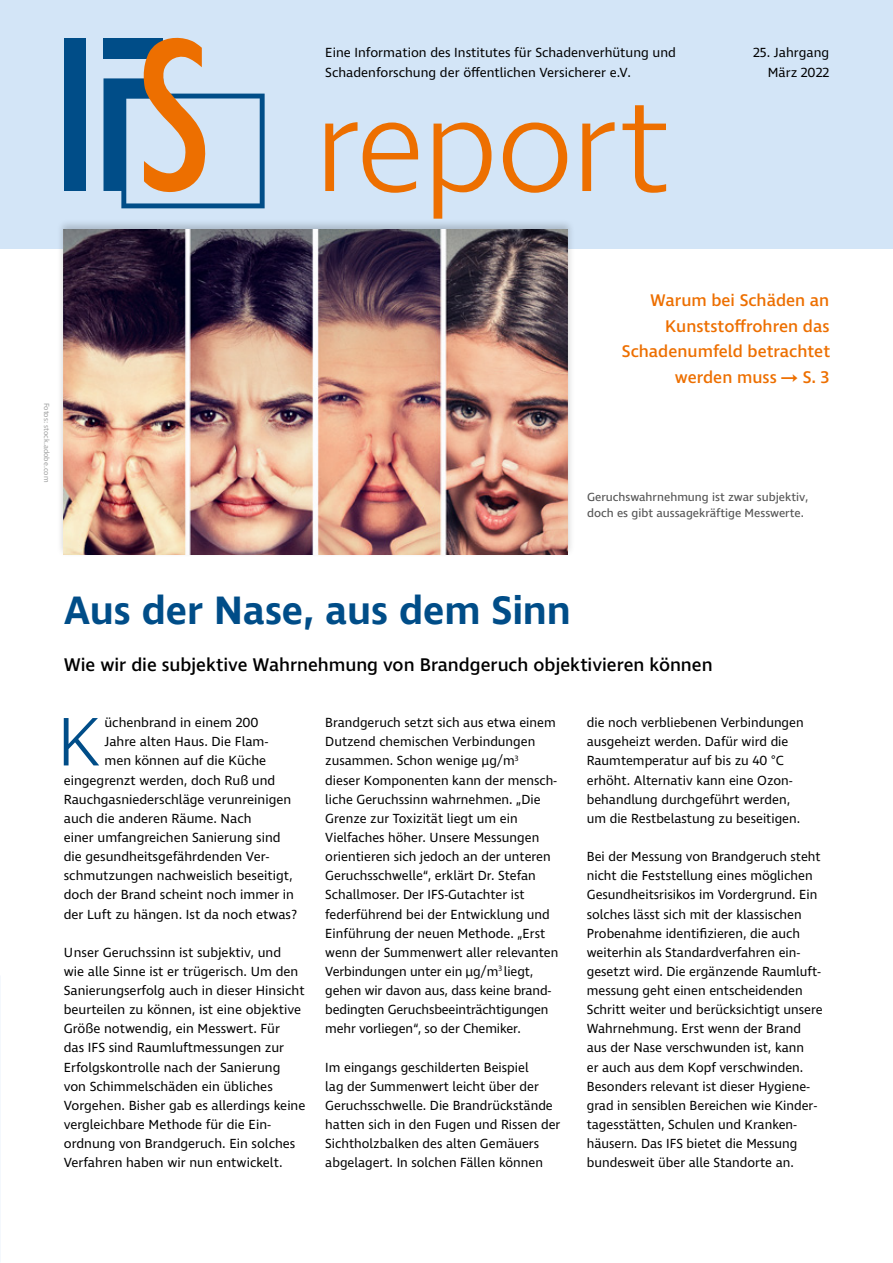
<style>
.page{position:relative;width:893px;height:1263px;background:#fff}
.page>*{position:absolute;margin:0;border:0;box-sizing:border-box;transform-origin:0 0}
.t1{font:300 70.05px "Ingra";color:#004d88}
.t2{font:600 40.5px "Ingra";letter-spacing:-.005em;color:#004d88}
.t3{font:500 18.75px "Ingra";letter-spacing:-.005em;color:#000}
.t4{font:500 17.25px/25.5px "Ingra";color:#ed6f00;text-align:right}
.t5{font:13.5px/19.2px "Ingra";color:#000}
.t6{font:12px/15.8px "Ingra";color:#565656}
.t7{font:7.5px "Ingra";color:#9c9d9d}
</style>
<div class="page">
<div style="left:0;top:0;width:893px;height:249px;background:#d3e5f7"></div>
<svg style="left:325px;top:105px;width:341px;height:113px"></svg>
<div style="left:64px;top:39px;width:21px;height:152px;background:#004d88"></div>
<svg style="left:104px;top:38px;width:161px;height:170px"></svg>
<div style="left:56px;top:218px;width:519px;height:340px;background:#000;opacity:.2"></div>
<img style="left:64px;top:230px;width:504px;height:325px">
<p class="t5" style="left:325px;top:44px;width:352px">Eine Information des Institutes für Schadenverhütung und<br>Schadenforschung der öffentlichen Versicherer e.V.</p>
<p class="t5" style="left:753px;top:44px;width:77px;text-align:right">25. Jahrgang<br>März 2022</p>
<p class="t7" style="left:51px;top:402px;width:81px;rotate:90deg">Fotos: stock.adobe.com</p>
<p class="t4" style="left:622px;top:288px;width:210px">Warum bei Schäden an<br>Kunststoffrohren das<br>Schadenumfeld betrachtet werden muss ⟶ S. 3</p>
<p class="t6" style="left:587px;top:490px;width:223px">Geruchswahrnehmung ist zwar subjektiv, doch es gibt aussagekräftige Messwerte.</p>
<h2 class="t2" style="left:64px;top:585px;width:508px">Aus der Nase, aus dem Sinn</h2>
<h3 class="t3" style="left:64px;top:652px;width:650px">Wie wir die subjektive Wahrnehmung von Brandgeruch objektivieren können</h3>
<h1 class="t1" style="left:57px;top:698px;width:45px">K</h1>
<p class="t5" style="left:104px;top:714px;width:156px">üchenbrand in einem 200</p>
<p class="t5" style="left:104px;top:733px;width:165px">Jahre alten Haus. Die Flam-</p>
<p class="t5" style="left:104px;top:752px;width:163px">men können auf die Küche</p>
<p class="t5" style="left:64px;top:771px;width:213px">eingegrenzt werden, doch Ruß und</p>
<p class="t5" style="left:64px;top:790px;width:229px">Rauchgasniederschläge verunreinigen</p>
<p class="t5" style="left:64px;top:809px;width:189px">auch die anderen Räume. Nach</p>
<p class="t5" style="left:64px;top:828px;width:218px">einer umfangreichen Sanierung sind</p>
<p class="t5" style="left:64px;top:848px;width:207px">die gesundheitsgefährdenden Ver-</p>
<p class="t5" style="left:64px;top:867px;width:230px">schmutzungen nachweislich beseitigt,</p>
<p class="t5" style="left:64px;top:886px;width:232px">doch der Brand scheint noch immer in</p>
<p class="t5" style="left:64px;top:905px;width:235px">der Luft zu hängen. Ist da noch etwas?</p>
<p class="t5" style="left:64px;top:943px;width:243px">Unser Geruchssinn ist subjektiv, und<br>wie alle Sinne ist er trügerisch. Um den Sanierungserfolg auch in dieser Hinsicht beurteilen zu können, ist eine objektive Größe notwendig, ein Messwert. Für<br>das IFS sind Raumluftmessungen zur Erfolgskontrolle nach der Sanierung von Schimmelschäden ein übliches Vorgehen. Bisher gab es allerdings keine vergleichbare Methode für die Ein&shy;ordnung von Brandgeruch. Ein solches Verfahren haben wir nun entwickelt.</p>
<p class="t5" style="left:325px;top:714px;width:235px">Brandgeruch setzt sich aus etwa einem Dutzend chemischen Verbindungen zusammen. Schon wenige µg/m<sup>3<br></sup>dieser Komponenten kann der mensch&shy;liche Geruchssinn wahrnehmen. „Die Grenze zur Toxizität liegt um ein Vielfaches höher. Unsere Messungen orientieren sich jedoch an der unteren Geruchsschwelle“, erklärt Dr. Stefan Schallmoser. Der IFS-Gutachter ist federführend bei der Entwicklung und Einführung der neuen Methode. „Erst wenn der Summenwert aller relevanten Verbindungen unter ein µg/m<sup>3</sup> liegt, gehen wir davon aus, dass keine brand&shy;bedingten Geruchsbeeinträchtigungen mehr vorliegen“, so der Chemiker.</p>
<p class="t5" style="left:325px;top:1058px;width:237px">Im eingangs geschilderten Beispiel<br>lag der Summenwert leicht über der Geruchsschwelle. Die Brandrückstände hatten sich in den Fugen und Rissen der Sichtholzbalken des alten Gemäuers abgelagert. In solchen Fällen können</p>
<p class="t5" style="left:587px;top:714px;width:218px">die noch verbliebenen Verbindungen ausgeheizt werden. Dafür wird die Raumtemperatur auf bis zu 40 °C erhöht. Alternativ kann eine Ozon&shy;behandlung durchgeführt werden, um die Restbelastung zu beseitigen.</p>
<p class="t5" style="left:587px;top:848px;width:237px">Bei der Messung von Brandgeruch steht nicht die Feststellung eines möglichen Gesundheitsrisikos im Vordergrund. Ein solches lässt sich mit der klassischen Probenahme identifizieren, die auch weiterhin als Standardverfahren ein&shy;gesetzt wird. Die ergänzende Raumluft&shy;messung geht einen entscheidenden Schritt weiter und berücksichtigt unsere Wahrnehmung. Erst wenn der Brand aus der Nase verschwunden ist, kann<br>er auch aus dem Kopf verschwinden.<br>Besonders relevant ist dieser Hygiene&shy;grad in sensiblen Bereichen wie Kinder&shy;tagesstätten, Schulen und Kranken&shy;häusern. Das IFS bietet die Messung bundesweit über alle Standorte an.</p>
</div>
